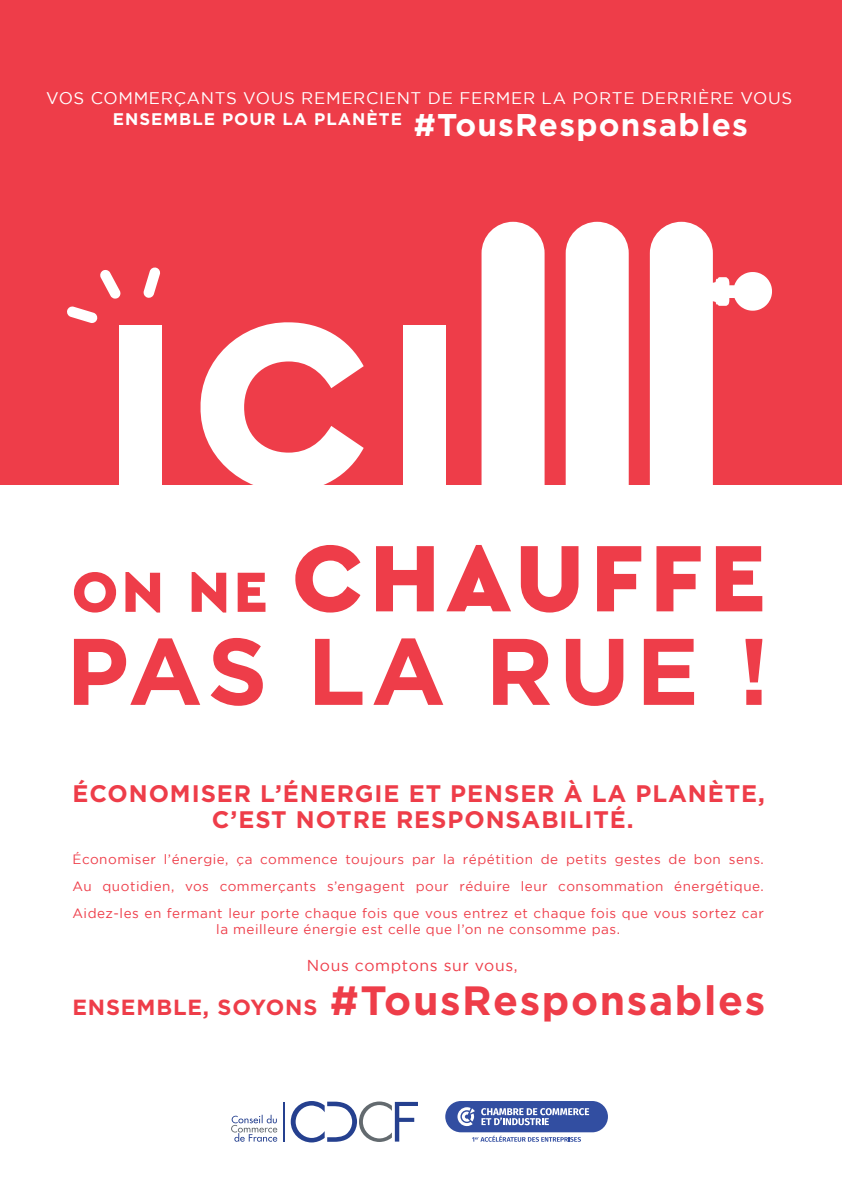
<style>
.page{position:relative;width:842px;height:1191px;background:#fff}
.page>*{position:absolute;margin:0;border:0;box-sizing:border-box;transform-origin:0 0}
.t1{font:700 40.9px "Gotham";letter-spacing:.04em;color:#ee3d49}
.t2{font:700 23.9px/25.9px "Gotham";letter-spacing:.04em;color:#ee3d49;text-align:center}
.t3{font:16.8px/20.7px "Gotham";letter-spacing:.04em;color:#fff}
.t4{font:15.8px "Gotham";letter-spacing:.04em;color:#ee3d49}
.t5{font:13.5px/27px "Gotham";letter-spacing:.04em;color:#ee3d49;text-align:justify}
.s1{font-weight:700}
.s2{font-weight:700;font-size:31.4px}
.s3{font-size:21.9px}
</style>
<div class="page">
<div style="left:0;top:0;width:842px;height:1190px;background:#ee3d49"></div>
<div style="left:119px;top:325px;width:42px;height:163px;background:#fff"></div>
<svg style="left:200px;top:322px;width:164px;height:163px"></svg>
<div style="left:403px;top:325px;width:42px;height:163px;background:#fff"></div>
<svg style="left:143px;top:267px;width:17px;height:31px"></svg>
<svg style="left:100px;top:270px;width:21px;height:29px"></svg>
<svg style="left:67px;top:306px;width:31px;height:17px"></svg>
<div style="left:481px;top:222px;width:63px;height:296px;background:#fff;border-radius:32px"></div>
<div style="left:566px;top:222px;width:63px;height:296px;background:#fff;border-radius:32px"></div>
<div style="left:650px;top:222px;width:63px;height:296px;background:#fff;border-radius:32px"></div>
<svg style="left:712px;top:272px;width:60px;height:38px"></svg>
<div style="left:0;top:485px;width:842px;height:705px;background:#fff"></div>
<svg style="left:231px;top:1114px;width:46px;height:27px"></svg>
<hr style="left:283px;top:1101px;width:2px;height:40px;background:#25408f">
<svg style="left:291px;top:1101px;width:127px;height:41px"></svg>
<div style="left:445px;top:1100px;width:163px;height:31px;background:#324ea1;border-radius:16px"></div>
<svg style="left:457px;top:1107px;width:18px;height:18px"></svg>
<svg style="left:481px;top:1108px;width:108px;height:16px"></svg>
<svg style="left:472px;top:1135px;width:109px;height:6px"></svg>
<svg style="left:74px;top:572px;width:42px;height:40px"></svg>
<svg style="left:125px;top:572px;width:35px;height:40px"></svg>
<svg style="left:192px;top:572px;width:34px;height:40px"></svg>
<svg style="left:238px;top:572px;width:27px;height:39px"></svg>
<svg style="left:295px;top:545px;width:65px;height:67px"></svg>
<svg style="left:376px;top:546px;width:58px;height:65px"></svg>
<svg style="left:446px;top:545px;width:65px;height:66px"></svg>
<svg style="left:521px;top:546px;width:57px;height:66px"></svg>
<svg style="left:597px;top:546px;width:44px;height:65px"></svg>
<svg style="left:656px;top:546px;width:45px;height:65px"></svg>
<svg style="left:716px;top:546px;width:46px;height:65px"></svg>
<svg style="left:74px;top:638px;width:126px;height:66px"></svg>
<svg style="left:211px;top:637px;width:52px;height:68px"></svg>
<svg style="left:315px;top:638px;width:47px;height:66px"></svg>
<svg style="left:373px;top:638px;width:70px;height:66px"></svg>
<svg style="left:493px;top:638px;width:57px;height:66px"></svg>
<svg style="left:566px;top:638px;width:57px;height:67px"></svg>
<svg style="left:644px;top:638px;width:50px;height:66px"></svg>
<svg style="left:745px;top:638px;width:17px;height:66px"></svg>
<p class="t3" style="left:113px;top:87px;width:681px;text-indent:-67px">VOS COMMERÇANTS VOUS REMERCIENT DE FERMER LA PORTE DERRIÈRE VOUS<br><span class="s1">ENSEMBLE POUR LA PLANÈTE</span> <span class="s2">#TousResponsables</span></p>
<h2 class="t2" style="left:72px;top:779px;width:694px">ÉCONOMISER L’ÉNERGIE ET PENSER À LA PLANÈTE,<br>C’EST NOTRE RESPONSABILITÉ.</h2>
<p class="t5" style="left:72px;top:844px;width:693px">Économiser l’énergie, ça commence toujours par la répétition de petits gestes de bon sens.<br>Au quotidien, vos commerçants s’engagent pour réduire leur consommation énergétique.<br>Aidez-les en fermant leur porte chaque fois que vous entrez et chaque fois que vous sortez car</p>
<p class="t5" style="left:216px;top:915px;width:405px">la meilleure énergie est celle que l’on ne consomme pas.</p>
<p class="t4" style="left:307px;top:956px;width:212px">Nous comptons sur vous,</p>
<h1 class="t1" style="left:72px;top:976px;width:694px"><span class="s3">ENSEMBLE, SOYONS</span> #TousResponsables</h1>
</div>
